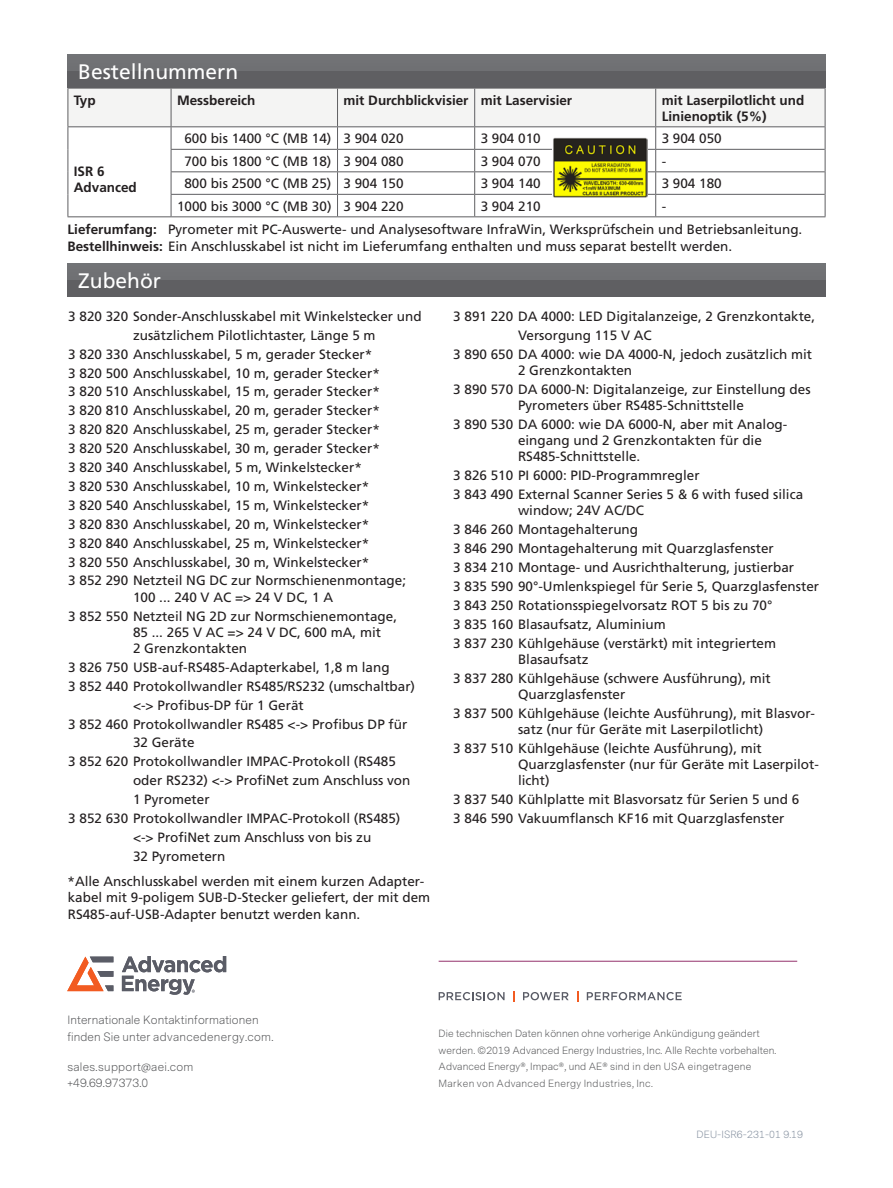
<style>
.page{position:relative;width:893px;height:1188px;background:#fff}
.page>*{position:absolute;margin:0;border:0;box-sizing:border-box;transform-origin:0 0}
.Section_Header{font:21px "Frutiger";color:#fff}
.Paragraph_Style_1{font:13.5px/16.2px "Frutiger";color:#231f20}
.Body_Text{font:13.5px "Frutiger";color:#231f20}
.Table_Head_Black{font:13.5px "Frutiger";color:#231f20}
.Table_Head_Black-2{font:700 13.5px/16.2px "Frutiger";color:#231f20}
.t1{font:300 11.25px/16.5px "Messina Sans";letter-spacing:.01em;color:#57585a}
.t2{font:300 9.75px/16.5px "Messina Sans";letter-spacing:.01em;color:#57585a}
.t3{font:300 9.75px "Messina Sans";letter-spacing:.01em;color:#85909f}
.s1{font-weight:700}
</style>
<div class="page">
<div style="left:68px;top:54px;width:757px;height:34px;background:linear-gradient(to right,#68686b,#68686b)"></div>
<hr style="left:68px;top:216px;width:103px;height:1px;background:#5f5f62">
<hr style="left:171px;top:216px;width:166px;height:1px;background:#5f5f62">
<hr style="left:338px;top:216px;width:137px;height:1px;background:#5f5f62">
<svg style="left:68px;top:88px;width:758px;height:128px"></svg>
<hr style="left:475px;top:194px;width:181px;height:1px;background:#5f5f62">
<hr style="left:656px;top:194px;width:169px;height:1px;background:#5f5f62">
<hr style="left:475px;top:216px;width:181px;height:1px;background:#5f5f62">
<hr style="left:656px;top:216px;width:169px;height:1px;background:#5f5f62">
<div style="left:68px;top:263px;width:757px;height:34px;background:linear-gradient(to right,#68686b,#68686b)"></div>
<img style="left:552px;top:138px;width:95px;height:59px">
<hr style="left:439px;top:961px;width:358px;height:1px;background:#93316c">
<svg style="left:439px;top:992px;width:66px;height:8px"></svg>
<svg style="left:523px;top:992px;width:46px;height:8px"></svg>
<svg style="left:587px;top:992px;width:95px;height:8px"></svg>
<svg style="left:67px;top:957px;width:46px;height:34px"></svg>
<svg style="left:122px;top:956px;width:104px;height:39px"></svg>
<p class="Section_Header" style="left:78px;top:59px;width:161px">Bestellnummern</p>
<p class="Table_Head_Black-2" style="left:74px;top:92px;width:23px">Typ</p>
<p class="Table_Head_Black-2" style="left:177px;top:92px;width:80px">Messbereich</p>
<p class="Table_Head_Black-2" style="left:343px;top:92px;width:127px">mit Durchblickvisier</p>
<p class="Table_Head_Black-2" style="left:481px;top:92px;width:93px">mit Laservisier</p>
<p class="Table_Head_Black-2" style="left:662px;top:92px;width:144px">mit Laserpilotlicht und</p>
<p class="Table_Head_Black-2" style="left:662px;top:108px;width:107px">Linienoptik (5%)</p>
<p class="Table_Head_Black" style="left:184px;top:131px;width:149px">600 bis 1400 °C (MB 14)</p>
<p class="Table_Head_Black" style="left:343px;top:131px;width:62px">3 904 020</p>
<p class="Table_Head_Black" style="left:481px;top:131px;width:62px">3 904 010</p>
<p class="Table_Head_Black" style="left:662px;top:131px;width:62px">3 904 050</p>
<p class="Table_Head_Black" style="left:184px;top:153px;width:149px">700 bis 1800 °C (MB 18)</p>
<p class="Table_Head_Black" style="left:343px;top:153px;width:62px">3 904 080</p>
<p class="Table_Head_Black" style="left:481px;top:153px;width:62px">3 904 070</p>
<p class="Table_Head_Black" style="left:662px;top:153px;width:6px">-</p>
<p class="Table_Head_Black" style="left:184px;top:176px;width:149px">800 bis 2500 °C (MB 25)</p>
<p class="Table_Head_Black" style="left:343px;top:176px;width:62px">3 904 150</p>
<p class="Table_Head_Black" style="left:481px;top:176px;width:62px">3 904 140</p>
<p class="Table_Head_Black" style="left:662px;top:176px;width:62px">3 904 180</p>
<p class="Table_Head_Black" style="left:177px;top:198px;width:156px">1000 bis 3000 °C (MB 30)</p>
<p class="Table_Head_Black" style="left:343px;top:198px;width:62px">3 904 220</p>
<p class="Table_Head_Black" style="left:481px;top:198px;width:62px">3 904 210</p>
<p class="Table_Head_Black" style="left:662px;top:198px;width:6px">-</p>
<p class="Body_Text" style="left:68px;top:222px;width:736px"><span class="s1">Lieferumfang:</span> Pyrometer mit PC-Auswerte- und Analysesoftware InfraWin, Werksprüfschein und Betriebsanleitung.</p>
<p class="Body_Text" style="left:68px;top:238px;width:666px"><span class="s1">Bestellhinweis:</span> Ein Anschlusskabel ist nicht im Lieferumfang enthalten und muss separat bestellt werden.</p>
<p class="Section_Header" style="left:78px;top:269px;width:84px">Zubehör</p>
<p class="Table_Head_Black-2" style="left:74px;top:163px;width:65px">ISR 6<br>Advanced</p>
<p class="Paragraph_Style_1" style="left:68px;top:308px;width:355px">3 820 320 Sonder-Anschlusskabel mit Winkelstecker und</p>
<p class="Paragraph_Style_1" style="left:133px;top:327px;width:244px">zusätzlichem Pilotlichtaster, Länge 5 m</p>
<p class="Paragraph_Style_1" style="left:68px;top:346px;width:306px">3 820 330 Anschlusskabel, 5 m, gerader Stecker*</p>
<p class="Paragraph_Style_1" style="left:68px;top:365px;width:313px">3 820 500 Anschlusskabel, 10 m, gerader Stecker*</p>
<p class="Paragraph_Style_1" style="left:68px;top:384px;width:313px">3 820 510 Anschlusskabel, 15 m, gerader Stecker*</p>
<p class="Paragraph_Style_1" style="left:68px;top:402px;width:313px">3 820 810 Anschlusskabel, 20 m, gerader Stecker*</p>
<p class="Paragraph_Style_1" style="left:68px;top:421px;width:313px">3 820 820 Anschlusskabel, 25 m, gerader Stecker*</p>
<p class="Paragraph_Style_1" style="left:68px;top:440px;width:313px">3 820 520 Anschlusskabel, 30 m, gerader Stecker*</p>
<p class="Paragraph_Style_1" style="left:68px;top:459px;width:295px">3 820 340 Anschlusskabel, 5 m, Winkelstecker*</p>
<p class="Paragraph_Style_1" style="left:68px;top:478px;width:303px">3 820 530 Anschlusskabel, 10 m, Winkelstecker*</p>
<p class="Paragraph_Style_1" style="left:68px;top:497px;width:303px">3 820 540 Anschlusskabel, 15 m, Winkelstecker*</p>
<p class="Paragraph_Style_1" style="left:68px;top:516px;width:303px">3 820 830 Anschlusskabel, 20 m, Winkelstecker*</p>
<p class="Paragraph_Style_1" style="left:68px;top:535px;width:303px">3 820 840 Anschlusskabel, 25 m, Winkelstecker*</p>
<p class="Paragraph_Style_1" style="left:68px;top:554px;width:303px">3 820 550 Anschlusskabel, 30 m, Winkelstecker*</p>
<p class="Paragraph_Style_1" style="left:133px;top:573px;width:275px;text-indent:-65px">3 852 290 Netzteil NG DC zur Normschienenmontage;<br>100 ... 240 V AC =&gt; 24 V DC, 1 A</p>
<p class="Paragraph_Style_1" style="left:133px;top:608px;width:266px;text-indent:-65px">3 852 550 Netzteil NG 2D zur Normschienemontage,<br>85 ... 265 V AC =&gt; 24 V DC, 600 mA, mit<br>2 Grenzkontakten</p>
<p class="Paragraph_Style_1" style="left:68px;top:659px;width:323px">3 826 750 USB-auf-RS485-Adapterkabel, 1,8 m lang</p>
<p class="Paragraph_Style_1" style="left:68px;top:678px;width:348px">3 852 440 Protokollwandler RS485/RS232 (umschaltbar)</p>
<p class="Paragraph_Style_1" style="left:133px;top:697px;width:172px">&lt;-&gt; Profibus-DP für 1 Gerät</p>
<p class="Paragraph_Style_1" style="left:68px;top:716px;width:341px">3 852 460 Protokollwandler RS485 &lt;-&gt; Profibus DP für</p>
<p class="Paragraph_Style_1" style="left:133px;top:735px;width:63px">32 Geräte</p>
<p class="Paragraph_Style_1" style="left:68px;top:753px;width:329px">3 852 620 Protokollwandler IMPAC-Protokoll (RS485</p>
<p class="Paragraph_Style_1" style="left:133px;top:772px;width:279px">oder RS232) &lt;-&gt; ProfiNet zum Anschluss von</p>
<p class="Paragraph_Style_1" style="left:133px;top:791px;width:78px">1 Pyrometer</p>
<p class="Paragraph_Style_1" style="left:68px;top:810px;width:334px">3 852 630 Protokollwandler IMPAC-Protokoll (RS485)</p>
<p class="Paragraph_Style_1" style="left:133px;top:829px;width:240px">&lt;-&gt; ProfiNet zum Anschluss von bis zu</p>
<p class="Paragraph_Style_1" style="left:133px;top:848px;width:94px">32 Pyrometern</p>
<p class="Paragraph_Style_1" style="left:68px;top:873px;width:364px">*Alle Anschlusskabel werden mit einem kurzen Adapter&shy;kabel mit 9-poligem SUB-D-Stecker geliefert, der mit dem<br>RS485-auf-USB-Adapter benutzt werden kann.</p>
<p class="Paragraph_Style_1" style="left:453px;top:308px;width:363px">3 891 220 DA 4000: LED Digitalanzeige, 2 Grenzkontakte,</p>
<p class="Paragraph_Style_1" style="left:518px;top:327px;width:135px">Versorgung 115 V AC</p>
<p class="Paragraph_Style_1" style="left:518px;top:346px;width:296px;text-indent:-65px">3 890 650 DA 4000: wie DA 4000-N, jedoch zusätzlich mit<br>2 Grenzkontakten</p>
<p class="Paragraph_Style_1" style="left:453px;top:381px;width:359px;text-align:center">3 890 570 DA 6000-N: Digitalanzeige, zur Einstellung des<br>Pyrometers über RS485-Schnittstelle</p>
<p class="Paragraph_Style_1" style="left:518px;top:416px;width:271px;text-indent:-65px">3 890 530 DA 6000: wie DA 6000-N, aber mit Analog&shy;eingang und 2 Grenzkontakten für die<br>RS485-Schnittstelle.</p>
<p class="Paragraph_Style_1" style="left:453px;top:467px;width:248px">3 826 510 PI 6000: PID-Programmregler</p>
<p class="Paragraph_Style_1" style="left:518px;top:486px;width:287px;text-indent:-65px">3 843 490 External Scanner Series 5 &amp; 6 with fused silica window; 24V AC/DC</p>
<p class="Paragraph_Style_1" style="left:453px;top:521px;width:186px">3 846 260 Montagehalterung</p>
<p class="Paragraph_Style_1" style="left:453px;top:540px;width:322px">3 846 290 Montagehalterung mit Quarzglasfenster</p>
<p class="Paragraph_Style_1" style="left:453px;top:559px;width:342px">3 834 210 Montage- und Ausrichthalterung, justierbar</p>
<p class="Paragraph_Style_1" style="left:453px;top:578px;width:367px">3 835 590 90°-Umlenkspiegel für Serie 5, Quarzglasfenster</p>
<p class="Paragraph_Style_1" style="left:453px;top:597px;width:321px">3 843 250 Rotationsspiegelvorsatz ROT 5 bis zu 70°</p>
<p class="Paragraph_Style_1" style="left:453px;top:616px;width:214px">3 835 160 Blasaufsatz, Aluminium</p>
<p class="Paragraph_Style_1" style="left:518px;top:635px;width:260px;text-indent:-65px">3 837 230 Kühlgehäuse (verstärkt) mit integriertem<br>Blasaufsatz</p>
<p class="Paragraph_Style_1" style="left:518px;top:670px;width:254px;text-indent:-65px">3 837 280 Kühlgehäuse (schwere Ausführung), mit<br>Quarzglasfenster</p>
<p class="Paragraph_Style_1" style="left:518px;top:705px;width:298px;text-indent:-65px">3 837 500 Kühlgehäuse (leichte Ausführung), mit Blasvor&shy;satz (nur für Geräte mit Laserpilotlicht)</p>
<p class="Paragraph_Style_1" style="left:518px;top:740px;width:302px;text-indent:-65px">3 837 510 Kühlgehäuse (leichte Ausführung), mit<br>Quarzglasfenster (nur für Geräte mit Laserpilot&shy;licht)</p>
<p class="Paragraph_Style_1" style="left:453px;top:791px;width:348px">3 837 540 Kühlplatte mit Blasvorsatz für Serien 5 und 6</p>
<p class="Paragraph_Style_1" style="left:453px;top:810px;width:333px">3 846 590 Vakuumflansch KF16 mit Quarzglasfenster</p>
<p class="t1" style="left:67px;top:1012px;width:208px">Internationale Kontaktinformationen finden Sie unter advancedenergy.com.</p>
<p class="t1" style="left:67px;top:1059px;width:128px">sales.support@aei.com +49.69.97373.0</p>
<p class="t2" style="left:439px;top:1026px;width:339px">Die technischen Daten können ohne vorherige Ankündigung geändert werden. ©2019 Advanced Energy Industries, Inc. Alle Rechte vorbehalten.<br>Advanced Energy®, Impac®, und AE® sind in den USA eingetragene Marken von Advanced Energy Industries, Inc.</p>
<p class="t3" style="left:697px;top:1129px;width:108px">DEU-ISR6-231-01 9.19</p>
</div>
